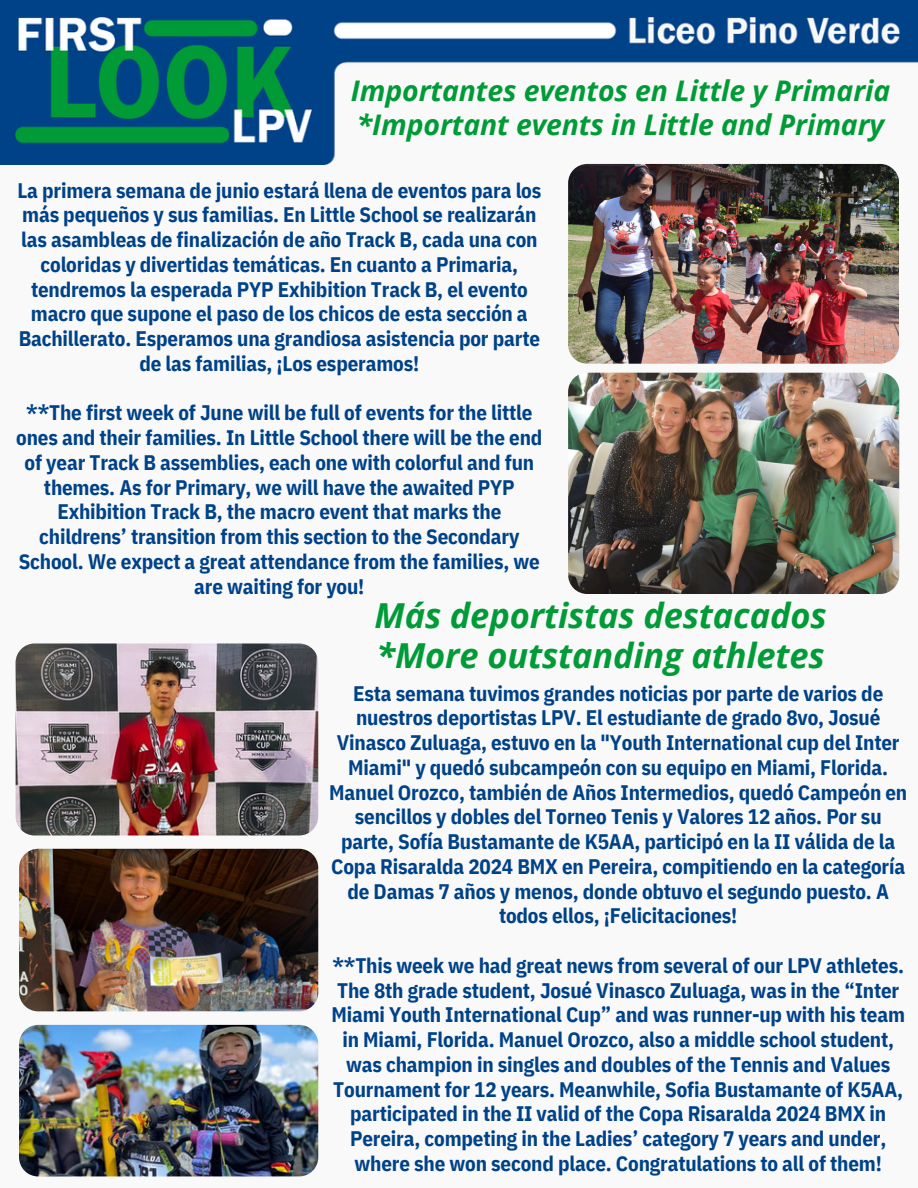
<style>
.page{position:relative;width:918px;height:1188px;background:#f9f9f9}
.page>*{position:absolute;margin:0;border:0;box-sizing:border-box;transform-origin:0 0}
.t1{font:italic 700 34.5px/40.5px "Open Sans";letter-spacing:-.005em;color:#009b37}
.t2{font:italic 700 28.35px/33.8px "Open Sans";letter-spacing:-.005em;color:#009b37}
.t3{font:700 21px/24.8px "IBM Plex Sans Cond";letter-spacing:-.01em;color:#004288;text-align:center}
</style>
<div class="page">
<img style="left:0;top:0;width:918px;height:164px">
<img style="left:16px;top:644px;width:302px;height:191px;border-radius:19px">
<img style="left:568px;top:164px;width:331px;height:200px">
<img style="left:19px;top:849px;width:299px;height:162px;border-radius:19px">
<img style="left:19px;top:1025px;width:299px;height:151px;border-radius:19px">
<img style="left:568px;top:373px;width:331px;height:221px">
<p class="t2" style="left:351px;top:73px;width:541px">Importantes eventos en Little y Primaria *Important events in Little and Primary</p>
<h2 class="t3" style="left:17px;top:177px;width:526px">La primera semana de junio estará llena de eventos para los más pequeños y sus familias. En Little School se realizarán las asambleas de finalización de año Track B, cada una con coloridas y divertidas temáticas. En cuanto a Primaria, tendremos la esperada PYP Exhibition Track B, el evento macro que supone el paso de los chicos de esta sección a Bachillerato. Esperamos una grandiosa asistencia por parte de las familias, ¡Los esperamos!</h2>
<p class="t3" style="left:16px;top:400px;width:528px">**The first week of June will be full of events for the little ones and their families. In Little School there will be the end of year Track B assemblies, each one with colorful and fun themes. As for Primary, we will have the awaited PYP Exhibition Track B, the macro event that marks the childrens’ transition from this section to the Secondary School. We expect a great attendance from the families, we are waiting for you!</p>
<p class="t1" style="left:375px;top:594px;width:454px">Más deportistas destacados *More outstanding athletes</p>
<h1 class="t3" style="left:329px;top:680px;width:580px">Esta semana tuvimos grandes noticias por parte de varios de nuestros deportistas LPV. El estudiante de grado 8vo, Josué Vinasco Zuluaga, estuvo en la "Youth International cup del Inter Miami" y quedó subcampeón con su equipo en Miami, Florida.<br>Manuel Orozco, también de Años Intermedios, quedó Campeón en sencillos y dobles del Torneo Tenis y Valores 12 años. Por su parte, Sofía Bustamante de K5AA, participó en la II válida de la Copa Risaralda 2024 BMX en Pereira, compitiendo en la categoría de Damas 7 años y menos, donde obtuvo el segundo puesto. A todos ellos, ¡Felicitaciones!</h1>
<p class="t3" style="left:332px;top:953px;width:575px">**This week we had great news from several of our LPV athletes.<br>The 8th grade student, Josué Vinasco Zuluaga, was in the “Inter Miami Youth International Cup” and was runner-up with his team in Miami, Florida. Manuel Orozco, also a middle school student, was champion in singles and doubles of the Tennis and Values Tournament for 12 years. Meanwhile, Sofia Bustamante of K5AA, participated in the II valid of the Copa Risaralda 2024 BMX in Pereira, competing in the Ladies’ category 7 years and under, where she won second place. Congratulations to all of them!</p>
</div>
